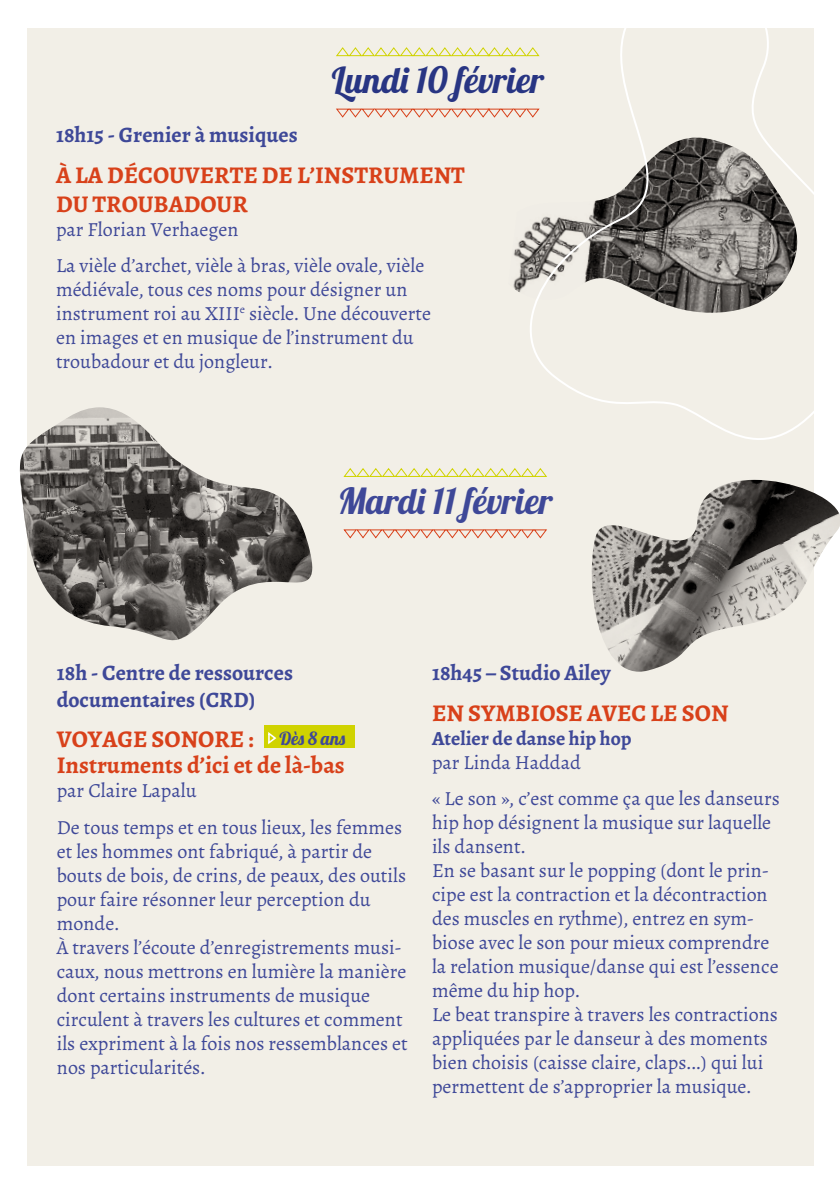
<style>
.page{position:relative;width:840px;height:1191px;background:#fff}
.page>*{position:absolute;margin:0;border:0;box-sizing:border-box;transform-origin:0 0}
.t1{font:36px "Lobster";color:#3e4898}
.t2{font:36px "Lobster";color:#283583}
.t3{font:700 24px/28.8px "Alegreya";color:#d8411a}
.t4{font:700 22px/26.4px "Alegreya";color:#3e4898}
.t5{font:20px/24px "Alegreya";color:#3e4898}
.t6{font:700 20px "Alegreya";color:#3e4898}
.t7{font:18px "Lobster";color:#3e4898}
</style>
<div class="page">
<div style="left:28px;top:28px;width:785px;height:1138px;background:#f2efe7"></div>
<svg style="left:336px;top:108px;width:165px;height:10px"></svg>
<svg style="left:336px;top:47px;width:165px;height:10px"></svg>
<svg style="left:343px;top:529px;width:204px;height:10px"></svg>
<svg style="left:343px;top:468px;width:158px;height:9px"></svg>
<div style="left:264px;top:725px;width:90px;height:22px;background:#d0d300"></div>
<svg style="left:268px;top:732px;width:9px;height:13px"></svg>
<img style="left:19px;top:407px;width:294px;height:256px">
<img style="left:591px;top:487px;width:248px;height:198px">
<svg style="left:501px;top:28px;width:313px;height:459px"></svg>
<h1 class="t2" style="left:331px;top:57px;width:214px">Lundi 10 février</h1>
<p class="t4" style="left:56px;top:122px;width:243px">18h15 - Grenier à musiques</p>
<p class="t3" style="left:56px;top:161px;width:410px">À LA DÉCOUVERTE DE L’INSTRUMENT<br>DU TROUBADOUR</p>
<p class="t5" style="left:56px;top:211px;width:369px;line-height:36px">par Florian Verhaegen<br>La vièle d’archet, vièle à bras, vièle ovale, vièle</p>
<p class="t5" style="left:56px;top:277px;width:376px">médiévale, tous ces noms pour désigner un instrument roi au XIII<sup>e</sup> siècle. Une découverte en images et en musique de l’instrument du troubadour et du jongleur.</p>
<h1 class="t1" style="left:337px;top:478px;width:216px">Mardi 11 février</h1>
<p class="t4" style="left:57px;top:660px;width:237px">18h - Centre de ressources documentaires (CRD)</p>
<p class="t3" style="left:57px;top:726px;width:289px;line-height:26px">VOYAGE SONORE :<br>Instruments d’ici et de là-bas</p>
<p class="t5" style="left:57px;top:773px;width:347px;line-height:36px">par Claire Lapalu<br>De tous temps et en tous lieux, les femmes</p>
<p class="t5" style="left:57px;top:839px;width:352px">et les hommes ont fabriqué, à partir de bouts de bois, de crins, de peaux, des outils pour faire résonner leur perception du monde.<br>À travers l’écoute d’enregistrements musi&shy;caux, nous mettrons en lumière la manière dont certains instruments de musique circulent à travers les cultures et comment ils expriment à la fois nos ressemblances et nos particularités.</p>
<p class="t7" style="left:279px;top:727px;width:67px">Dès 8 ans</p>
<p class="t4" style="left:432px;top:660px;width:180px">18h45 – Studio Ailey</p>
<p class="t3" style="left:432px;top:698px;width:298px">EN SYMBIOSE AVEC LE SON</p>
<p class="t6" style="left:432px;top:725px;width:201px">Atelier de danse hip hop</p>
<p class="t5" style="left:432px;top:744px;width:349px;line-height:36px">par Linda Haddad<br>« Le son », c’est comme ça que les danseurs</p>
<p class="t5" style="left:432px;top:810px;width:348px">hip hop désignent la musique sur laquelle ils dansent.<br>En se basant sur le popping (dont le prin&shy;cipe est la contraction et la décontraction des muscles en rythme), entrez en sym&shy;biose avec le son pour mieux comprendre la relation musique/danse qui est l’essence même du hip hop.<br>Le beat transpire à travers les contractions appliquées par le danseur à des moments bien choisis (caisse claire, claps...) qui lui permettent de s’approprier la musique.</p>
</div>
